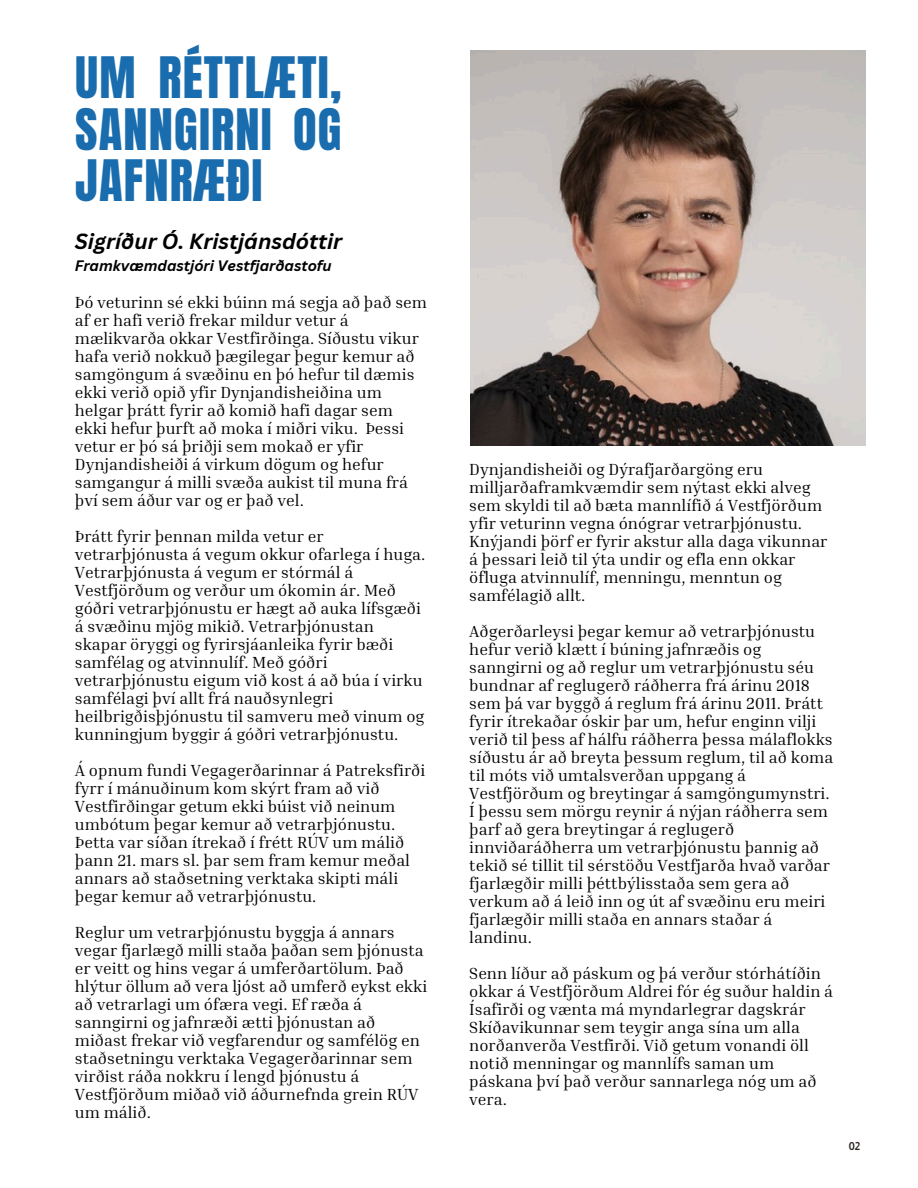
<style>
.page{position:relative;width:918px;height:1188px;background:#fff}
.page>*{position:absolute;margin:0;border:0;box-sizing:border-box;transform-origin:0 0}
.t1{font:48.6px/51.8px "Anton";letter-spacing:.025em;color:#196cad;text-align:justify}
.t2{font:italic 700 21.3px "Canva Sans";color:#000}
.t3{font:16.5px/18px "Inria Serif";color:#000}
.t4{font:italic 700 14.85px "Canva Sans";color:#000}
.t5{font:700 11.1px "Almarai";color:#2d2420}
</style>
<div class="page">
<img style="left:470px;top:51px;width:395px;height:395px">
<h1 class="t1" style="left:75px;top:52px;width:268px">UM RÉTTLÆTI, SANNGIRNI OG JAFNRÆÐI</h1>
<h2 class="t2" style="left:75px;top:226px;width:269px">Sigríður Ó. Kristjánsdóttir</h2>
<p class="t4" style="left:75px;top:256px;width:258px">Framkvæmdastjóri Vestfjarðastofu</p>
<h2 class="t3" style="left:75px;top:292px;width:354px">Þó veturinn sé ekki búinn má segja að það sem af er hafi verið frekar mildur vetur á mælikvarða okkar Vestfirðinga. Síðustu vikur hafa verið nokkuð þægilegar þegur kemur að samgöngum á svæðinu en þó hefur til dæmis ekki verið opið yfir Dynjandisheiðina um helgar þrátt fyrir að komið hafi dagar sem ekki hefur þurft að moka í miðri viku. Þessi vetur er þó sá þriðji sem mokað er yfir Dynjandisheiði á virkum dögum og hefur samgangur á milli svæða aukist til muna frá því sem áður var og er það vel.</h2>
<h2 class="t3" style="left:75px;top:526px;width:352px">Þrátt fyrir þennan milda vetur er vetrarþjónusta á vegum okkur ofarlega í huga.<br>Vetrarþjónusta á vegum er stórmál á Vestfjörðum og verður um ókomin ár. Með góðri vetrarþjónustu er hægt að auka lífsgæði á svæðinu mjög mikið. Vetrarþjónustan skapar öryggi og fyrirsjáanleika fyrir bæði samfélag og atvinnulíf. Með góðri vetrarþjónustu eigum við kost á að búa í virku samfélagi því allt frá nauðsynlegri heilbrigðisþjónustu til samveru með vinum og kunningjum byggir á góðri vetrarþjónustu.</h2>
<h2 class="t3" style="left:75px;top:760px;width:352px">Á opnum fundi Vegagerðarinnar á Patreksfirði fyrr í mánuðinum kom skýrt fram að við Vestfirðingar getum ekki búist við neinum umbótum þegar kemur að vetrarþjónustu.<br>Þetta var síðan ítrekað í frétt RÚV um málið þann 21. mars sl. þar sem fram kemur meðal annars að staðsetning verktaka skipti máli þegar kemur að vetrarþjónustu.</h2>
<h2 class="t3" style="left:75px;top:922px;width:354px">Reglur um vetrarþjónustu byggja á annars vegar fjarlægð milli staða þaðan sem þjónusta er veitt og hins vegar á umferðartölum. Það hlýtur öllum að vera ljóst að umferð eykst ekki að vetrarlagi um ófæra vegi. Ef ræða á sanngirni og jafnræði ætti þjónustan að miðast frekar við vegfarendur og samfélög en staðsetningu verktaka Vegagerðarinnar sem virðist ráða nokkru í lengd þjónustu á Vestfjörðum miðað við áðurnefnda grein RÚV um málið.</h2>
<p class="t3" style="left:469px;top:459px;width:360px">Dynjandisheiði og Dýrafjarðargöng eru milljarðaframkvæmdir sem nýtast ekki alveg sem skyldi til að bæta mannlífið á Vestfjörðum yfir veturinn vegna ónógrar vetrarþjónustu.<br>Knýjandi þörf er fyrir akstur alla daga vikunnar á þessari leið til ýta undir og efla enn okkar öfluga atvinnulíf, menningu, menntun og samfélagið allt.</p>
<h2 class="t3" style="left:469px;top:621px;width:366px">Aðgerðarleysi þegar kemur að vetrarþjónustu hefur verið klætt í búning jafnræðis og sanngirni og að reglur um vetrarþjónustu séu bundnar af reglugerð ráðherra frá árinu 2018 sem þá var byggð á reglum frá árinu 2011. Þrátt fyrir ítrekaðar óskir þar um, hefur enginn vilji verið til þess af hálfu ráðherra þessa málaflokks síðustu ár að breyta þessum reglum, til að koma til móts við umtalsverðan uppgang á Vestfjörðum og breytingar á samgöngumynstri.<br>Í þessu sem mörgu reynir á nýjan ráðherra sem þarf að gera breytingar á reglugerð innviðaráðherra um vetrarþjónustu þannig að tekið sé tillit til sérstöðu Vestfjarða hvað varðar fjarlægðir milli þéttbýlisstaða sem gera að verkum að á leið inn og út af svæðinu eru meiri fjarlægðir milli staða en annars staðar á landinu.</h2>
<h2 class="t3" style="left:469px;top:963px;width:365px">Senn líður að páskum og þá verður stórhátíðin okkar á Vestfjörðum Aldrei fór ég suður haldin á Ísafirði og vænta má myndarlegrar dagskrár Skíðavikunnar sem teygir anga sína um alla norðanverða Vestfirði. Við getum vonandi öll notið menningar og mannlífs saman um páskana því það verður sannarlega nóg um að vera.</h2>
<p class="t5" style="left:849px;top:1140px;width:13px">02</p>
</div>
